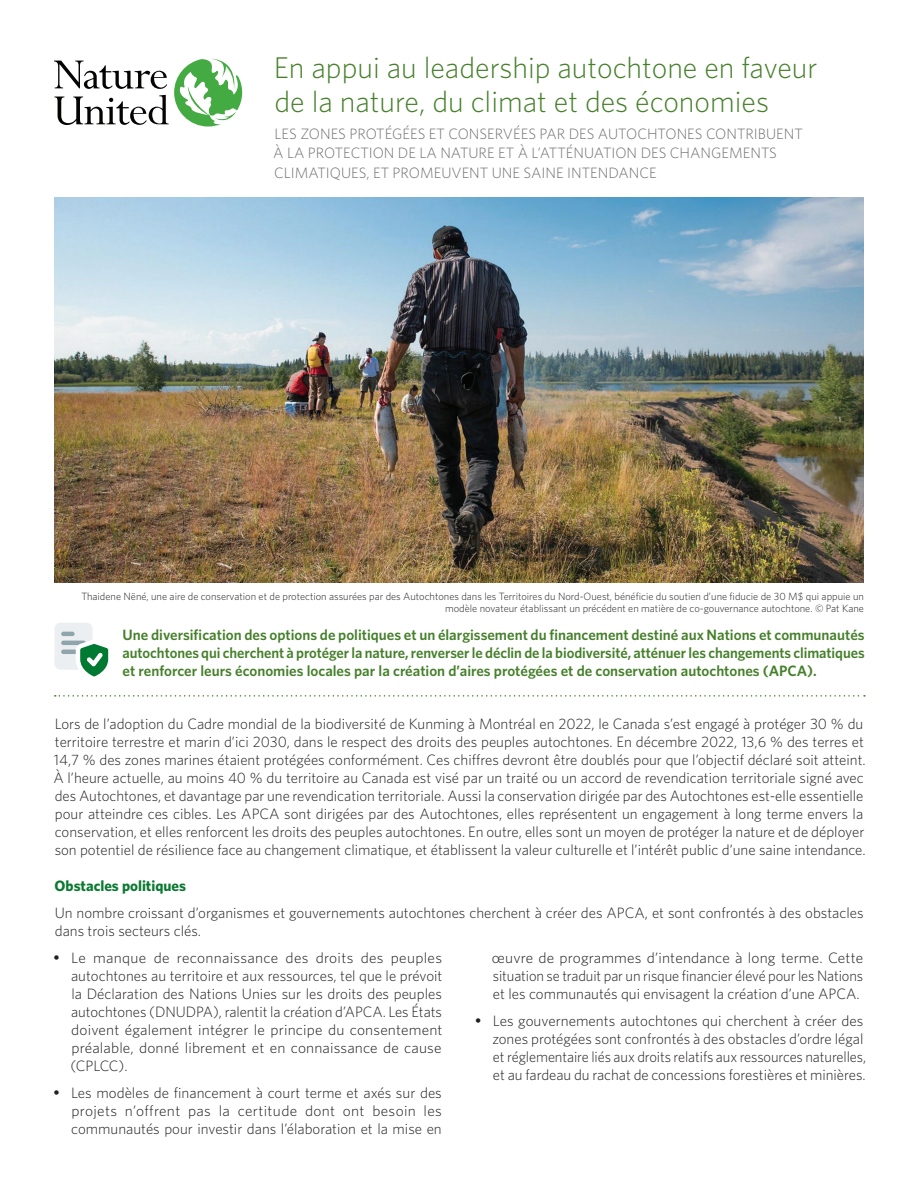
<style>
.page{position:relative;width:918px;height:1188px;background:#fff}
.page>*{position:absolute;margin:0;border:0;box-sizing:border-box;transform-origin:0 0}
.t1{font:300 30px/34.5px "Whitney";color:#45802a}
.Text{font:300 15px/18px "Whitney";color:#231f20}
.Policy_Reco_Bullets{font:600 15px/18px "Whitney";color:#45802a;text-align:justify}
.t2{font:300 15px/19.5px "Whitney";color:#6c6d70}
.Head_1{font:700 15px "Whitney";color:#0b7931}
.t3{font:300 10.5px/12.6px "Whitney";color:#231f20;text-align:right}
</style>
<div class="page">
<img style="left:54px;top:198px;width:810px;height:384px">
<svg style="left:54px;top:58px;width:188px;height:69px"></svg>
<svg style="left:55px;top:695px;width:810px;height:2px"></svg>
<svg style="left:54px;top:623px;width:54px;height:53px"></svg>
<p class="t1" style="left:274px;top:49px;width:545px">En appui au leadership autochtone en faveur de la nature, du climat et des économies</p>
<p class="t2" style="left:273px;top:123px;width:531px">LES ZONES PROTÉGÉES ET CONSERVÉES PAR DES AUTOCHTONES CONTRIBUENT<br>À LA PROTECTION DE LA NATURE ET À L’ATTÉNUATION DES CHANGEMENTS<br>CLIMATIQUES, ET PROMEUVENT UNE SAINE INTENDANCE</p>
<p class="t3" style="left:81px;top:589px;width:784px">Thaidene Nëné, une aire de conservation et de protection assurées par des Autochtones dans les Territoires du Nord-Ouest, bénéficie du soutien d’une fiducie de 30 M$ qui appuie un modèle novateur établissant un précédent en matière de co-gouvernance autochtone. © Pat Kane</p>
<p class="Policy_Reco_Bullets" style="left:123px;top:626px;width:744px">Une diversification des options de politiques et un élargissement du financement destiné aux Nations et communautés autochtones qui cherchent à protéger la nature, renverser le déclin de la biodiversité, atténuer les changements climatiques et renforcer leurs économies locales par la création d’aires protégées et de conservation autochtones (APCA).</p>
<p class="Text" style="left:53px;top:714px;width:814px">Lors de l’adoption du Cadre mondial de la biodiversité de Kunming à Montréal en 2022, le Canada s’est engagé à protéger 30 % du territoire terrestre et marin d’ici 2030, dans le respect des droits des peuples autochtones. En décembre 2022, 13,6 % des terres et 14,7 % des zones marines étaient protégées conformément. Ces chiffres devront être doublés pour que l’objectif déclaré soit atteint.<br>À l’heure actuelle, au moins 40 % du territoire au Canada est visé par un traité ou un accord de revendication territoriale signé avec des Autochtones, et davantage par une revendication territoriale. Aussi la conservation dirigée par des Autochtones est-elle essentielle pour atteindre ces cibles. Les APCA sont dirigées par des Autochtones, elles représentent un engagement à long terme envers la conservation, et elles renforcent les droits des peuples autochtones. En outre, elles sont un moyen de protéger la nature et de déployer son potentiel de résilience face au changement climatique, et établissent la valeur culturelle et l’intérêt public d’une saine intendance.</p>
<p class="Head_1" style="left:55px;top:876px;width:133px">Obstacles politiques</p>
<p class="Text" style="left:55px;top:903px;width:810px">Un nombre croissant d’organismes et gouvernements autochtones cherchent à créer des APCA, et sont confrontés à des obstacles dans trois secteurs clés.</p>
<p class="Text" style="left:70px;top:948px;width:374px;text-align:justify;text-indent:-17px">• Le manque de reconnaissance des droits des peuples autochtones au territoire et aux ressources, tel que le prévoit la Déclaration des Nations Unies sur les droits des peuples autochtones (DNUDPA), ralentit la création d’APCA. Les États doivent également intégrer le principe du consentement préalable, donné librement et en connaissance de cause (CPLCC).</p>
<p class="Text" style="left:71px;top:1083px;width:372px;text-align:justify;text-indent:-18px">• Les modèles de financement à court terme et axés sur des projets n’offrent pas la certitude dont ont besoin les communautés pour investir dans l’élaboration et la mise en</p>
<p class="Text" style="left:492px;top:948px;width:373px;text-align:justify">œuvre de programmes d’intendance à long terme. Cette situation se traduit par un risque financier élevé pour les Nations et les communautés qui envisagent la création d’une APCA.</p>
<p class="Text" style="left:492px;top:1011px;width:375px;text-indent:-18px">• Les gouvernements autochtones qui cherchent à créer des zones protégées sont confrontés à des obstacles d’ordre légal et réglementaire liés aux droits relatifs aux ressources naturelles, et au fardeau du rachat de concessions forestières et minières.</p>
</div>
